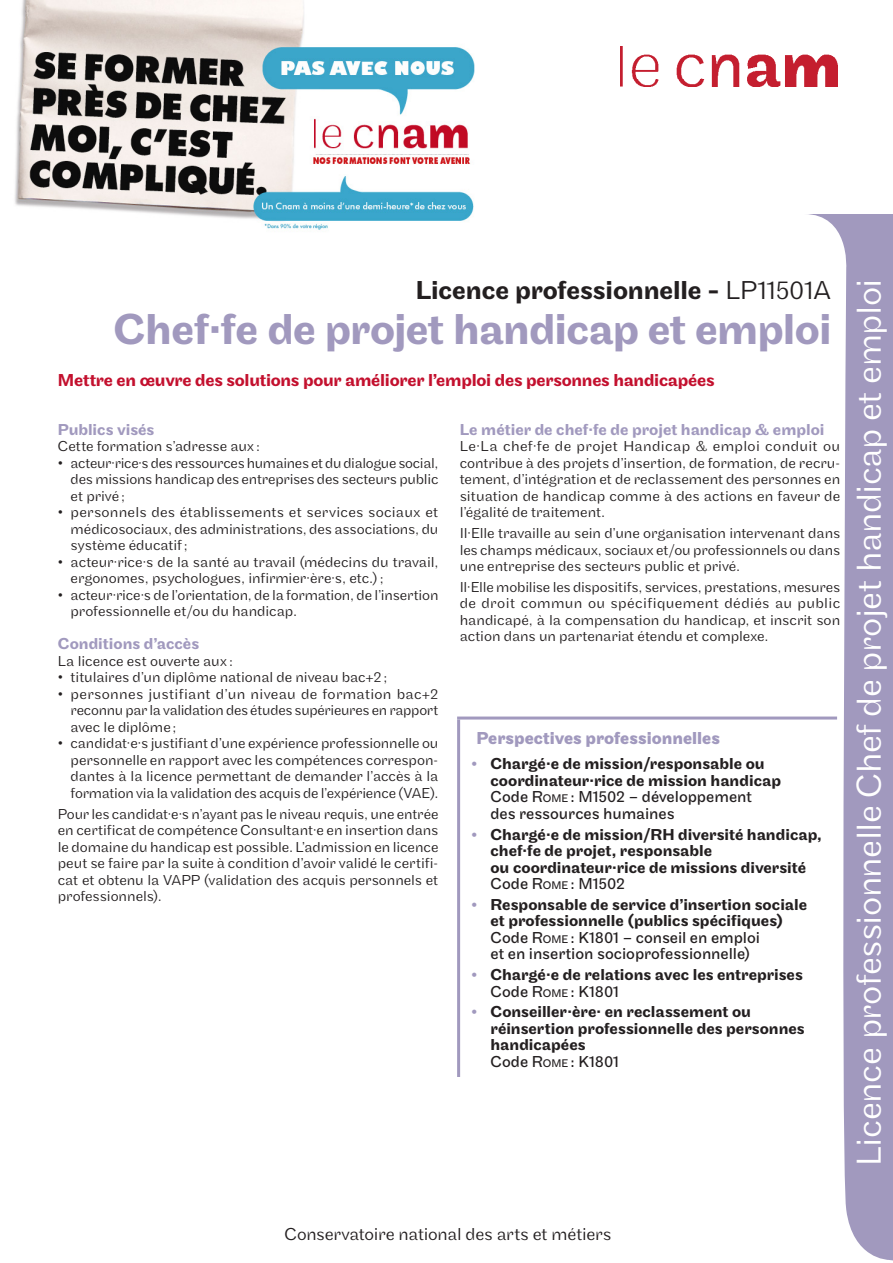
<style>
.page{position:relative;width:893px;height:1263px;background:#fff}
.page>*{position:absolute;margin:0;border:0;box-sizing:border-box;transform-origin:0 0}
.t1{font:500 45px "Maple";letter-spacing:-.02em;color:#a199be}
.t2{font:300 36px "Maple";letter-spacing:-.015em;color:#fff}
.en_tete{font:500 27px "Maple";letter-spacing:-.005em;color:#231f20}
.en_tete-2{font:500 18px "Maple";letter-spacing:-.015em;color:#c3102e}
.t3{font:300 18px "Maple";letter-spacing:-.01em;color:#231f20}
.t4{font:700 18px "Maple";color:#a199be}
.t5{font:500 16.5px/16.5px "Maple";color:#231f20}
.Texte_courant{font:500 16.5px "Maple";color:#a199be}
.texte{font:300 15px/16.5px "Maple";letter-spacing:-.005em;color:#231f20;text-align:justify}
.Texte_courant-2{font:300 15px/16.5px "Maple";color:#231f20;text-align:justify}
.s1{font-weight:300}
.s2{color:#a199be}
.s3{font-weight:400}
.s4{font-weight:400;font-size:11.55px}
</style>
<div class="page">
<svg style="left:804px;top:214px;width:89px;height:1047px;fill:#a199be"></svg>
<hr style="left:457px;top:719px;width:3px;height:444px;background:#a199be">
<hr style="left:457px;top:716px;width:380px;height:3px;background:#a199be">
<img style="left:621px;top:47px;width:217px;height:40px">
<svg style="left:457px;top:1074px;width:4px;height:89px"></svg>
<img style="left:14px;top:0;width:461px;height:230px">
<p class="en_tete" style="left:416px;top:274px;width:417px">Licence professionnelle - <span class="s1">LP11501A</span></p>
<p class="t1" style="left:114px;top:303px;width:719px">Chef·fe de projet handicap et emploi</p>
<p class="en_tete-2" style="left:58px;top:369px;width:658px">Mettre en œuvre des solutions pour améliorer l’emploi des personnes handicapées</p>
<p class="Texte_courant" style="left:58px;top:420px;width:98px">Publics visés</p>
<p class="Texte_courant-2" style="left:58px;top:438px;width:204px">Cette formation s’adresse aux :</p>
<p class="texte" style="left:71px;top:455px;width:369px;text-indent:-13px">• acteur·rice·s des ressources humaines et du dialogue social, des missions handicap des entreprises des secteurs public et privé ;</p>
<p class="texte" style="left:71px;top:504px;width:369px;text-indent:-13px">• personnels des établissements et services sociaux et médicosociaux, des administrations, des associations, du système éducatif;</p>
<p class="texte" style="left:71px;top:554px;width:369px;text-indent:-13px">• acteur·rice·s de la santé au travail (médecins du travail, ergonomes, psychologues, infirmier·ère·s, etc.);</p>
<p class="texte" style="left:71px;top:587px;width:369px;text-indent:-13px">• acteur·rice·s de l’orientation, de la formation, de l’insertion professionnelle et/ou du handicap.</p>
<p class="Texte_courant" style="left:58px;top:634px;width:143px">Conditions d’accès</p>
<p class="Texte_courant-2" style="left:58px;top:653px;width:177px">La licence est ouverte aux :</p>
<p class="texte" style="left:58px;top:669px;width:331px">• titulaires d’un diplôme national de niveau bac+2;</p>
<p class="texte" style="left:71px;top:686px;width:369px;text-indent:-13px">• personnes justifiant d’un niveau de formation bac+2 reconnu par la validation des études supérieures en rapport avec le diplôme ;</p>
<p class="texte" style="left:71px;top:735px;width:369px;text-indent:-13px">• candidat·e·s justifiant d’une expérience professionnelle ou personnelle en rapport avec les compétences correspon&shy;dantes à la licence permettant de demander l’accès à la formation via la validation des acquis de l’expérience (VAE).</p>
<p class="texte" style="left:58px;top:805px;width:382px">Pour les candidat·e·s n’ayant pas le niveau requis, une entrée en certificat de compétence Consultant·e en insertion dans le domaine du handicap est possible. L’admission en licence peut se faire par la suite à condition d’avoir validé le certifi&shy;cat et obtenu la VAPP (validation des acquis personnels et professionnels).</p>
<p class="Texte_courant" style="left:460px;top:420px;width:366px">Le métier de chef·fe de projet handicap &amp; emploi</p>
<p class="Texte_courant-2" style="left:460px;top:438px;width:382px">Le·La chef·fe de projet Handicap &amp; emploi conduit ou contribue à des projets d’insertion, de formation, de recru&shy;tement, d’intégration et de reclassement des personnes en situation de handicap comme à des actions en faveur de l’égalité de traitement.</p>
<p class="Texte_courant-2" style="left:460px;top:525px;width:382px">Il·Elle travaille au sein d’une organisation intervenant dans les champs médicaux, sociaux et/ou professionnels ou dans une entreprise des secteurs public et privé.</p>
<p class="Texte_courant-2" style="left:460px;top:579px;width:382px">Il·Elle mobilise les dispositifs, services, prestations, mesures de droit commun ou spécifiquement dédiés au public handicapé, à la compensation du handicap, et inscrit son action dans un partenariat étendu et complexe.</p>
<p class="t4" style="left:476px;top:728px;width:245px">Perspectives professionnelles</p>
<p class="t5" style="left:490px;top:756px;width:292px;text-indent:-19px"><span class="s2">•</span> Chargé·e de mission/responsable ou coordinateur·rice de mission handicap <span class="s3">Code</span> <span class="s3">R</span><span class="s4">OME</span> <span class="s3">: M1502 – développement des ressources humaines</span></p>
<p class="t5" style="left:490px;top:826px;width:333px;text-indent:-19px"><span class="s2">•</span> Chargé·e de mission/RH diversité handicap, chef·fe de projet, responsable<br>ou coordinateur·rice de missions diversité <span class="s3">Code</span> <span class="s3">R</span><span class="s4">OME</span> <span class="s3">: M1502</span></p>
<p class="t5" style="left:490px;top:896px;width:318px;text-indent:-19px"><span class="s2">•</span> Responsable de service d’insertion sociale et professionnelle (publics spécifiques)<br><span class="s3">Code</span> <span class="s3">R</span><span class="s4">OME</span> <span class="s3">: K1801 – conseil en emploi<br>et en insertion socioprofessionnelle)</span></p>
<p class="t5" style="left:490px;top:967px;width:314px;text-indent:-19px"><span class="s2">•</span> Chargé·e de relations avec les entreprises<br><span class="s3">Code</span> <span class="s3">R</span><span class="s4">OME</span> <span class="s3">: K1801</span></p>
<p class="t5" style="left:490px;top:1004px;width:316px;text-indent:-19px"><span class="s2">•</span> Conseiller·ère· en reclassement ou réinsertion professionnelle des personnes handicapées<br><span class="s3">Code</span> <span class="s3">R</span><span class="s4">OME</span> <span class="s3">: K1801</span></p>
<p class="t2" style="left:848px;top:1166px;width:889px;rotate:-90deg">Licence professionnelle Chef de projet handicap et emploi</p>
<p class="t3" style="left:284px;top:1224px;width:329px">Conservatoire national des arts et métiers</p>
</div>
